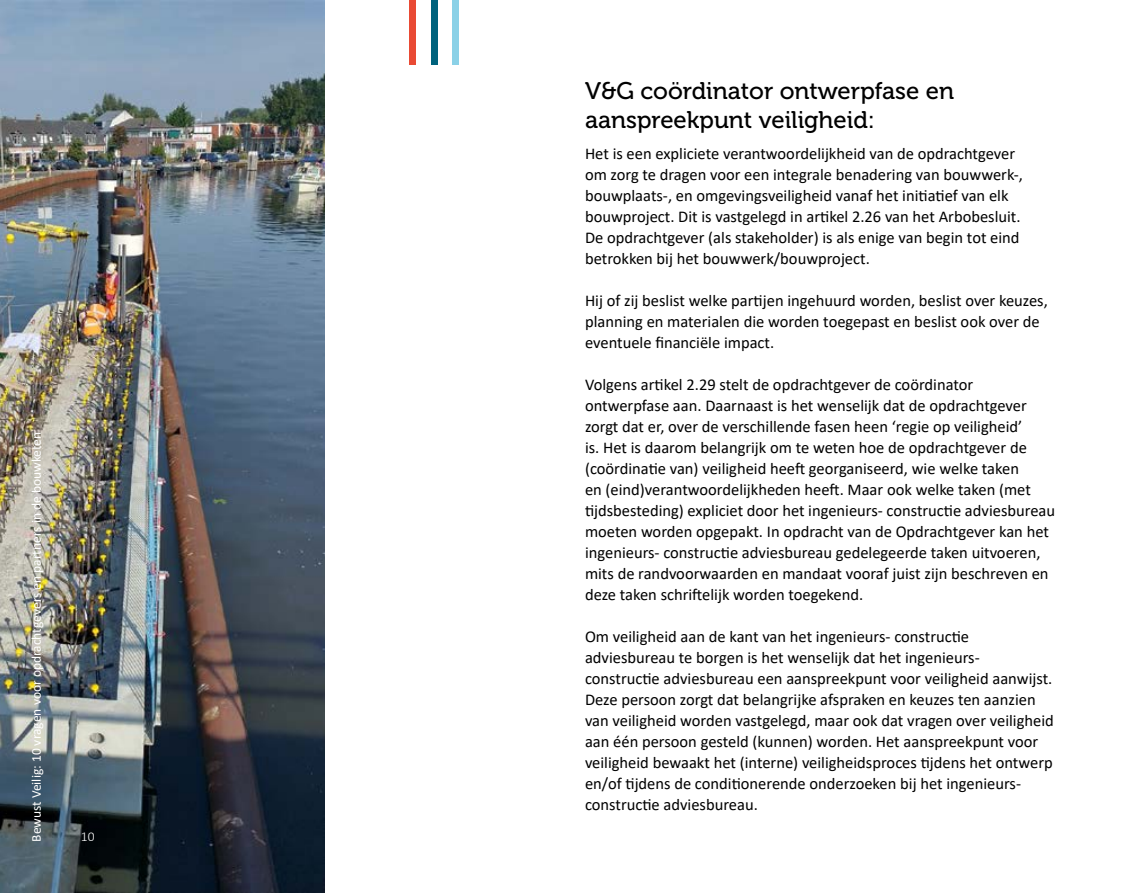
<style>
.page{position:relative;width:1136px;height:893px;background:#fff}
.page>*{position:absolute;margin:0;border:0;box-sizing:border-box;transform-origin:0 0}
.t1{font:24px/28.8px "Museo 500";color:#000}
.t2{font:16.5px/21px "Calibri";color:#000}
.t3{font:13.5px "Calibri";color:#fff}
.t4{font:300 13.5px "Calibri";color:#fff}
</style>
<div class="page">
<img style="left:0;top:0;width:324px;height:893px">
<div style="left:409px;top:0;width:7px;height:64px;background:#e94a34"></div>
<div style="left:452px;top:0;width:6px;height:64px;background:#8bd1e7"></div>
<div style="left:431px;top:0;width:6px;height:64px;background:#00627d"></div>
<p class="t3" style="left:27px;top:842px;width:411px;rotate:-90deg">Bewust Veilig: 10 vragen voor opdrachtgevers en partners in de bouwketen</p>
<p class="t4" style="left:81px;top:828px;width:15px">10</p>
<h1 class="t1" style="left:585px;top:77px;width:370px">V&amp;G coördinator ontwerpfase en aanspreekpunt veiligheid:</h1>
<p class="t2" style="left:585px;top:143px;width:439px">Het is een expliciete verantwoordelijkheid van de opdrachtgever om zorg te dragen voor een integrale benadering van bouwwerk-, bouwplaats-, en omgevingsveiligheid vanaf het initiatief van elk bouwproject. Dit is vastgelegd in artikel 2.26 van het Arbobesluit.<br>De opdrachtgever (als stakeholder) is als enige van begin tot eind betrokken bij het bouwwerk/bouwproject.</p>
<p class="t2" style="left:585px;top:290px;width:464px">Hij of zij beslist welke partijen ingehuurd worden, beslist over keuzes, planning en materialen die worden toegepast en beslist ook over de eventuele financiële impact.</p>
<p class="t2" style="left:585px;top:374px;width:471px">Volgens artikel 2.29 stelt de opdrachtgever de coördinator ontwerpfase aan. Daarnaast is het wenselijk dat de opdrachtgever zorgt dat er, over de verschillende fasen heen ‘regie op veiligheid’<br>is. Het is daarom belangrijk om te weten hoe de opdrachtgever de (coördinatie van) veiligheid heeft georganiseerd, wie welke taken<br>en (eind)verantwoordelijkheden heeft. Maar ook welke taken (met tijdsbesteding) expliciet door het ingenieurs- constructie adviesbureau moeten worden opgepakt. In opdracht van de Opdrachtgever kan het ingenieurs- constructie adviesbureau gedelegeerde taken uitvoeren, mits de randvoorwaarden en mandaat vooraf juist zijn beschreven en deze taken schriftelijk worden toegekend.</p>
<p class="t2" style="left:585px;top:626px;width:470px">Om veiligheid aan de kant van het ingenieurs- constructie adviesbureau te borgen is het wenselijk dat het ingenieurs&shy;constructie adviesbureau een aanspreekpunt voor veiligheid aanwijst.<br>Deze persoon zorgt dat belangrijke afspraken en keuzes ten aanzien van veiligheid worden vastgelegd, maar ook dat vragen over veiligheid aan één persoon gesteld (kunnen) worden. Het aanspreekpunt voor veiligheid bewaakt het (interne) veiligheidsproces tijdens het ontwerp en/of tijdens de conditionerende onderzoeken bij het ingenieurs&shy;constructie adviesbureau.</p>
</div>
